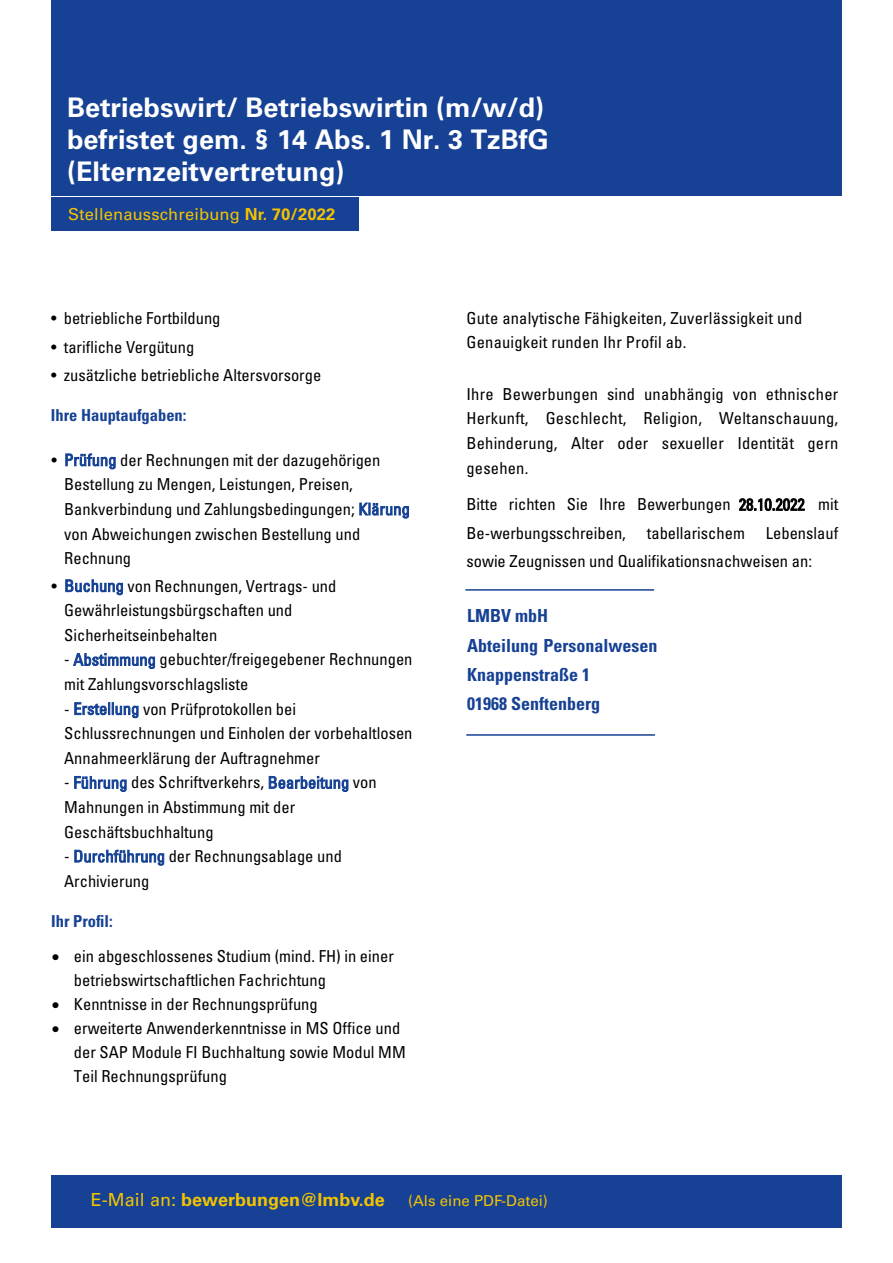
<style>
.page{position:relative;width:893px;height:1263px;background:#fff}
.page>*{position:absolute;margin:0;border:0;box-sizing:border-box;transform-origin:0 0}
.t1{font:700 27px/32.4px "Univers LT Std";color:#fff}
.t2{font:700 condensed 18px/29.1px "Univers LT Std";color:#164194}
.t3{font:700 18px "Univers LT Std";color:#f3c300}
.t4{font:condensed 16.5px/24.6px "Univers LT Std";color:#000}
.t5{font:16.5px "Univers LT Std";letter-spacing:.01em;color:#f3c300}
.t6{font:700 condensed 16.5px "Univers LT Std";color:#164194}
.t7{font:15px "Univers LT Std";color:#f3c300}
.s1{font-weight:700}
.s2{color:#154194}
.s3{font-weight:400}
</style>
<div class="page">
<div style="left:51px;top:0;width:791px;height:196px;background:#164194"></div>
<div style="left:51px;top:198px;width:308px;height:33px;background:#164194"></div>
<hr style="left:465px;top:589px;width:189px;height:2px;background:#164194">
<hr style="left:466px;top:734px;width:189px;height:2px;background:#164194">
<div style="left:51px;top:1175px;width:791px;height:53px;background:#164194"></div>
<h1 class="t1" style="left:67px;top:91px;width:483px">Betriebswirt/ Betriebswirtin (m/w/d) befristet gem. § 14 Abs. 1 Nr. 3 TzBfG (Elternzeitvertretung)</h1>
<p class="t5" style="left:68px;top:204px;width:269px">Stellenausschreibung <span class="s1">Nr. 70/2022</span></p>
<p class="t4" style="left:51px;top:306px;width:171px">• betriebliche Fortbildung</p>
<p class="t4" style="left:51px;top:334px;width:145px">• tarifliche Vergütung</p>
<p class="t4" style="left:51px;top:362px;width:272px">• zusätzliche betriebliche Altersvorsorge</p>
<p class="t6" style="left:51px;top:405px;width:137px">Ihre Hauptaufgaben:</p>
<p class="t4" style="left:64px;top:447px;width:347px;text-indent:-13px">• <span class="s2">Prüfung</span> der Rechnungen mit der dazugehörigen Bestellung zu Mengen, Leistungen, Preisen, Bankverbindung und Zahlungsbedingungen; <span class="s2">Klärung </span>von Abweichungen zwischen Bestellung und Rechnung</p>
<p class="t4" style="left:64px;top:573px;width:274px;text-indent:-13px">• <span class="s2">Buchung</span> von Rechnungen, Vertrags- und<br>Gewährleistungsbürgschaften und<br>Sicherheitseinbehalten</p>
<p class="t4" style="left:64px;top:647px;width:350px">- <span class="s2">Abstimmung</span> gebuchter/freigegebener Rechnungen mit Zahlungsvorschlagsliste</p>
<p class="t4" style="left:64px;top:696px;width:350px">- <span class="s2">Erstellung</span> von Prüfprotokollen bei<br>Schlussrechnungen und Einholen der vorbehaltlosen<br>Annahmeerklärung der Auftragnehmer</p>
<p class="t4" style="left:64px;top:770px;width:314px">- <span class="s2">Führung</span> des Schriftverkehrs, <span class="s2">Bearbeitung</span> von<br>Mahnungen in Abstimmung mit der<br>Geschäftsbuchhaltung</p>
<p class="t4" style="left:64px;top:844px;width:279px">- <span class="s2">Durchführung</span> der Rechnungsablage und<br>Archivierung</p>
<p class="t6" style="left:51px;top:911px;width:63px">Ihr Profil:</p>
<p class="t4" style="left:74px;top:944px;width:321px;line-height:24.2px;text-indent:-22px">• ein abgeschlossenes Studium (mind. FH) in einer betriebswirtschaftlichen Fachrichtung</p>
<p class="t4" style="left:52px;top:992px;width:267px">• Kenntnisse in der Rechnungsprüfung</p>
<p class="t4" style="left:74px;top:1016px;width:333px;line-height:24.2px;text-indent:-22px">• erweiterte Anwenderkenntnisse in MS Office und der SAP Module FI Buchhaltung sowie Modul MM<br>Teil Rechnungsprüfung</p>
<p class="t4" style="left:466px;top:306px;width:337px;line-height:24px">Gute analytische Fähigkeiten, Zuverlässigkeit und<br>Genauigkeit runden Ihr Profil ab.</p>
<p class="t4" style="left:466px;top:381px;width:373px;text-align:justify">Ihre Bewerbungen sind unabhängig von ethnischer Herkunft, Geschlecht, Religion, Weltanschauung, Behinderung, Alter oder sexueller Identität gern gesehen.</p>
<p class="t4" style="left:466px;top:490px;width:373px;line-height:29px">Bitte richten Sie Ihre Bewerbungen 28.10.2022 mit<br>Be-werbungsschreiben,</p>
<p class="t4" style="left:466px;top:519px;width:373px;line-height:27.8px;text-indent:299px">Lebenslauf sowie Zeugnissen und Qualifikationsnachweisen an:</p>
<p class="t2" style="left:467px;top:601px;width:192px">LMBV mbH<br>Abteilung Personalwesen<br>Knappenstraße 1<br>01968 Senftenberg</p>
<p class="t4" style="left:647px;top:521px;width:100px">tabellarischem</p>
<p class="t3" style="left:91px;top:1189px;width:295px"><span class="s3">E-Mail an:</span> bewerbungen@lmbv.de</p>
<p class="t7" style="left:408px;top:1192px;width:141px">(Als eine PDF-Datei)</p>
</div>
